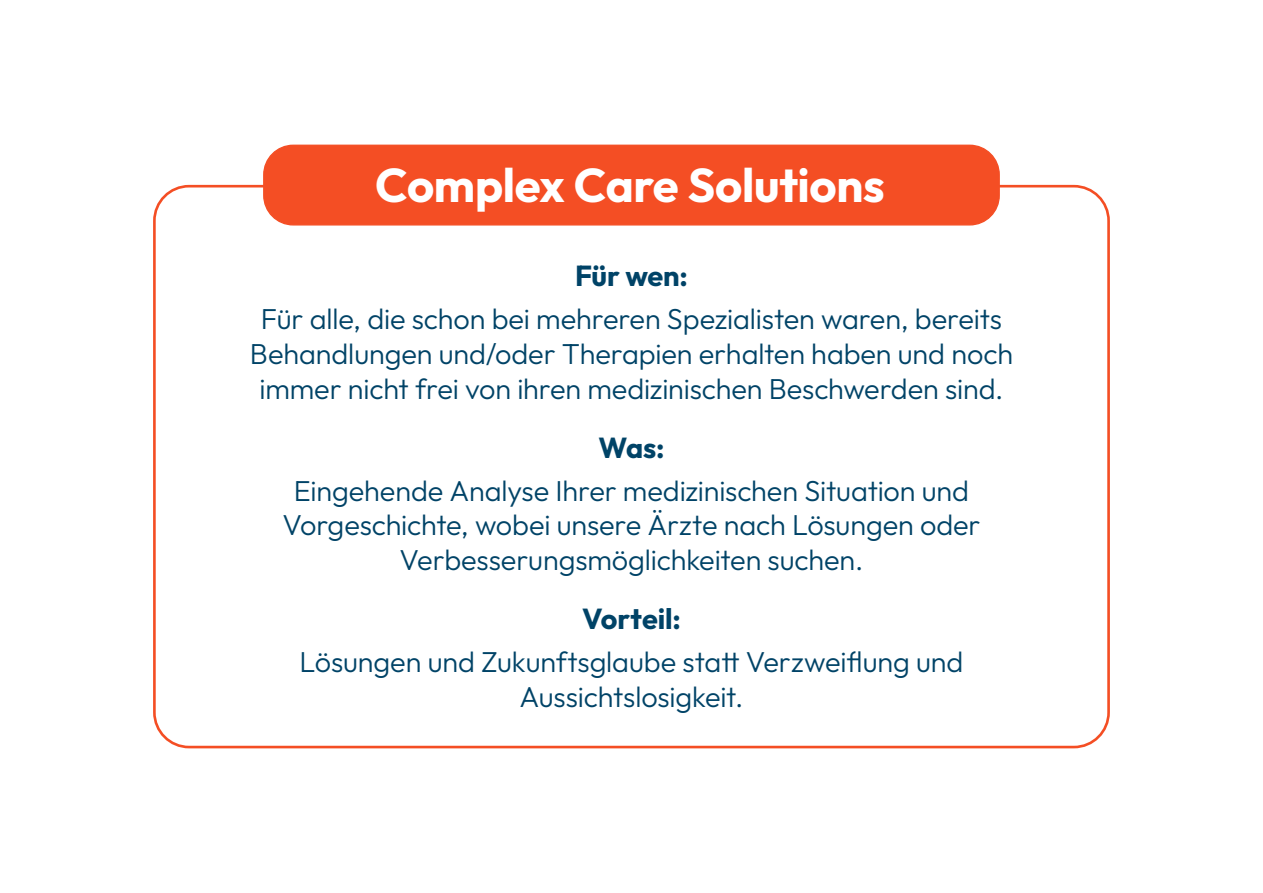
<style>
.page{position:relative;width:1263px;height:893px;background:#fff}
.page>*{position:absolute;margin:0;border:0;box-sizing:border-box;transform-origin:0 0}
.t1{font:700 47.25px "Outfit";letter-spacing:-.005em;color:#fff}
.t2{font:300 28.8px/34.7px "Outfit";letter-spacing:-.005em;color:#004367;text-align:center}
.t3{font:700 28.8px "Outfit";letter-spacing:-.005em;color:#004367}
</style>
<div class="page">
<div style="left:264px;top:145px;width:735px;height:80px;background:#f44e24;border-radius:29px"></div>
<div style="left:263px;top:145px;width:737px;height:81px;border:1px solid #f44e24;border-radius:29px"></div>
<h1 class="t1" style="left:375px;top:154px;width:511px">Complex Care Solutions</h1>
<p class="t3" style="left:575px;top:257px;width:114px">Für wen:</p>
<p class="t2" style="left:250px;top:302px;width:764px">Für alle, die schon bei mehreren Spezialisten waren, bereits<br>Behandlungen und/oder Therapien erhalten haben und noch immer nicht frei von ihren medizinischen Beschwerden sind.</p>
<p class="t3" style="left:598px;top:429px;width:67px">Was:</p>
<p class="t2" style="left:282px;top:474px;width:700px">Eingehende Analyse Ihrer medizinischen Situation und<br>Vorgeschichte, wobei unsere Ärzte nach Lösungen oder<br>Verbesserungsmöglichkeiten suchen.</p>
<p class="t3" style="left:582px;top:600px;width:100px">Vorteil:</p>
<p class="t2" style="left:300px;top:645px;width:665px">Lösungen und Zukunftsglaube statt Verzweiflung und<br>Aussichtslosigkeit.</p>
</div>
